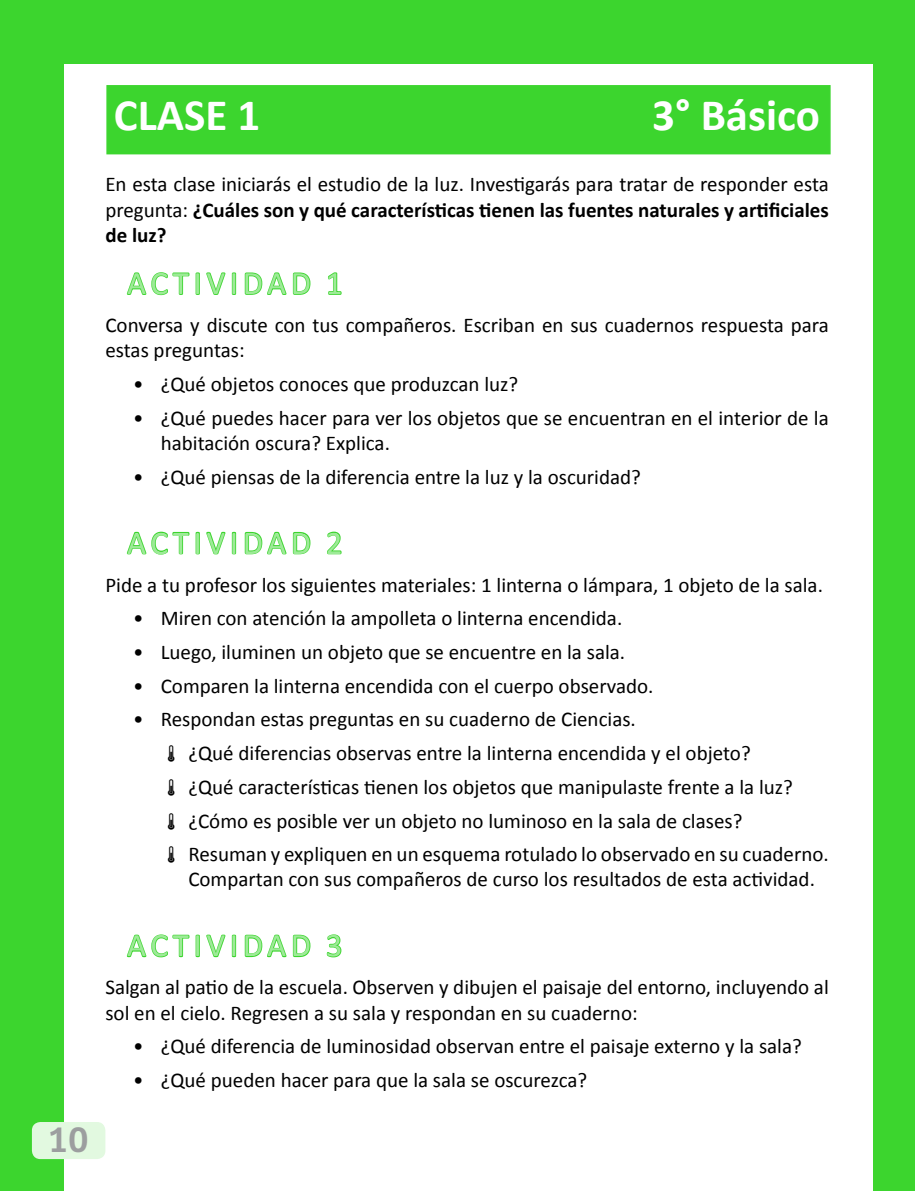
<style>
.page{position:relative;width:915px;height:1191px;background:#fff}
.page>*{position:absolute;margin:0;border:0;box-sizing:border-box;transform-origin:0 0}
.t1{font:700 45px "Calibri";color:#fff}
.t2{font:700 36px "gob CL";color:#9c9e9f}
.t3{font:33px "Calibri";letter-spacing:.14em;color:#9dea97}
.t4{font:21px/25.2px "Calibri";color:#000}
.s1{font-weight:700}
</style>
<div class="page">
<div style="left:0;top:0;width:64px;height:1191px;background:#3cd52e"></div>
<div style="left:0;top:0;width:914px;height:64px;background:#3cd52e"></div>
<div style="left:872px;top:0;width:42px;height:1191px;background:#3cd52e"></div>
<div style="left:32px;top:1122px;width:73px;height:37px;background:#e2f9e0;border-radius:9px"></div>
<div style="left:106px;top:85px;width:724px;height:69px;background:#3cd52e;border:2px solid #3cd52e"></div>
<svg style="left:126px;top:272px;width:111px;height:24px"></svg>
<svg style="left:244px;top:272px;width:67px;height:23px"></svg>
<svg style="left:328px;top:272px;width:14px;height:23px"></svg>
<svg style="left:126px;top:531px;width:111px;height:24px"></svg>
<svg style="left:244px;top:531px;width:67px;height:24px"></svg>
<svg style="left:327px;top:531px;width:15px;height:24px"></svg>
<svg style="left:126px;top:934px;width:111px;height:24px"></svg>
<svg style="left:244px;top:934px;width:67px;height:24px"></svg>
<svg style="left:326px;top:934px;width:16px;height:24px"></svg>
<h2 class="t2" style="left:47px;top:1115px;width:43px">10</h2>
<h1 class="t1" style="left:114px;top:86px;width:148px">CLASE 1</h1>
<h1 class="t1" style="left:652px;top:86px;width:169px">3° Básico</h1>
<p class="t4" style="left:105px;top:172px;width:724px;text-align:justify">En esta clase iniciarás el estudio de la luz. Investigarás para tratar de responder esta pregunta: <span class="s1">¿Cuáles son y qué características tienen las fuentes naturales y artificiales de luz?</span></p>
<h3 class="t3" style="left:127px;top:262px;width:217px">ACTIVIDAD 1</h3>
<p class="t4" style="left:105px;top:312px;width:724px">Conversa y discute con tus compañeros. Escriban en sus cuadernos respuesta para estas preguntas:</p>
<p class="t4" style="left:133px;top:371px;width:386px">• ¿Qué objetos conoces que produzcan luz?</p>
<p class="t4" style="left:161px;top:405px;width:669px;text-indent:-28px">• ¿Qué puedes hacer para ver los objetos que se encuentran en el interior de la habitación oscura? Explica.</p>
<p class="t4" style="left:133px;top:464px;width:509px">• ¿Qué piensas de la diferencia entre la luz y la oscuridad?</p>
<h3 class="t3" style="left:127px;top:522px;width:217px">ACTIVIDAD 2</h3>
<p class="t4" style="left:105px;top:572px;width:718px">Pide a tu profesor los siguientes materiales: 1 linterna o lámpara, 1 objeto de la sala.</p>
<p class="t4" style="left:133px;top:606px;width:490px">• Miren con atención la ampolleta o linterna encendida.</p>
<p class="t4" style="left:133px;top:639px;width:493px">• Luego, iluminen un objeto que se encuentre en la sala.</p>
<p class="t4" style="left:133px;top:673px;width:522px">• Comparen la linterna encendida con el cuerpo observado.</p>
<p class="t4" style="left:188px;top:702px;width:641px;line-height:33.8px;text-indent:-55px">• Respondan estas preguntas en su cuaderno de Ciencias.<br>¿Qué diferencias observas entre la linterna encendida y el objeto?<br>¿Qué características tienen los objetos que manipulaste frente a la luz? ¿Cómo es posible ver un objeto no luminoso en la sala de clases?<br>Resuman y expliquen en un esquema rotulado lo observado en su cuaderno.</p>
<p class="t4" style="left:188px;top:867px;width:628px">Compartan con sus compañeros de curso los resultados de esta actividad.</p>
<h3 class="t3" style="left:127px;top:924px;width:217px">ACTIVIDAD 3</h3>
<p class="t4" style="left:105px;top:974px;width:724px">Salgan al patio de la escuela. Observen y dibujen el paisaje del entorno, incluyendo al sol en el cielo. Regresen a su sala y respondan en su cuaderno:</p>
<p class="t4" style="left:133px;top:1033px;width:670px">• ¿Qué diferencia de luminosidad observan entre el paisaje externo y la sala?</p>
<p class="t4" style="left:133px;top:1067px;width:455px">• ¿Qué pueden hacer para que la sala se oscurezca?</p>
</div>
